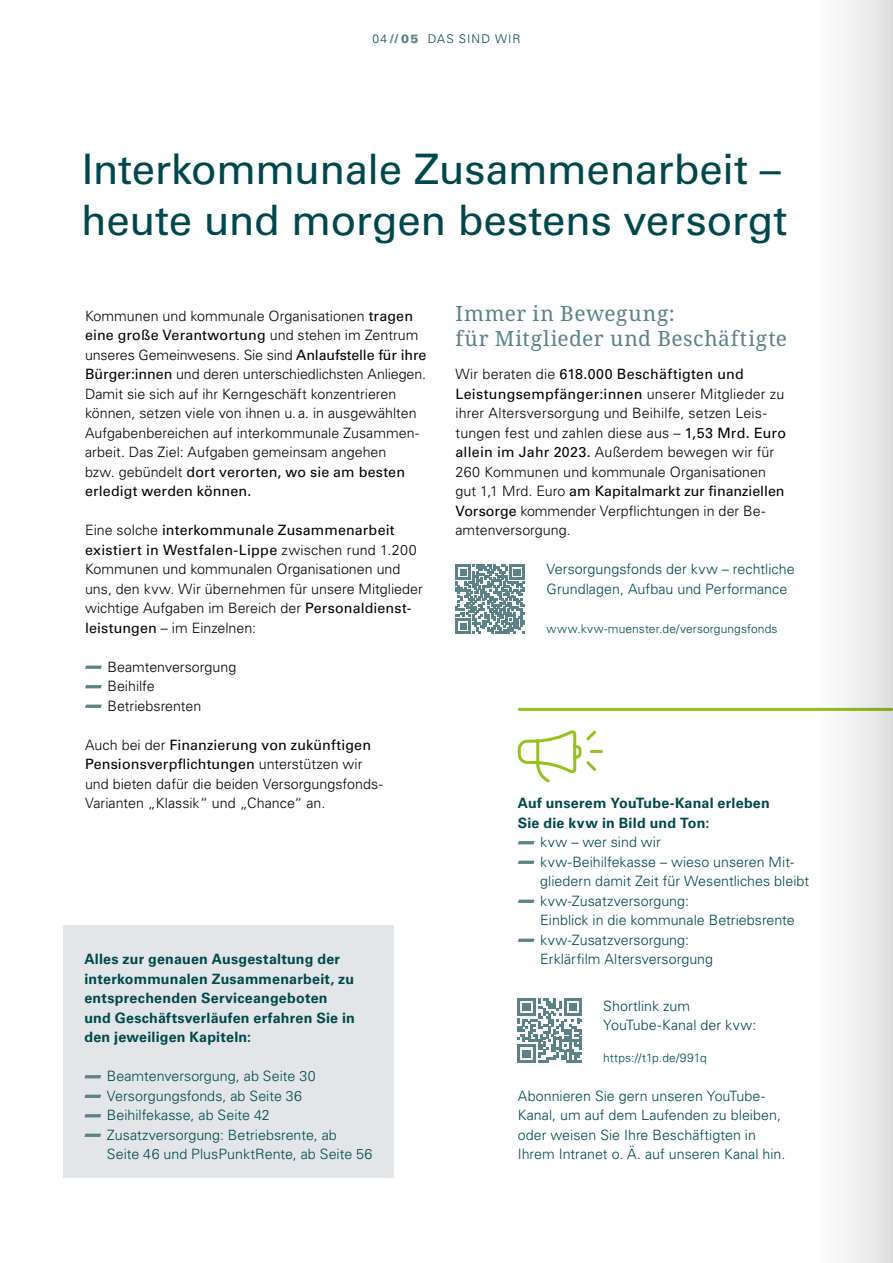
<style>
.page{position:relative;width:893px;height:1263px;background:#fff}
.page>*{position:absolute;margin:0;border:0;box-sizing:border-box;transform-origin:0 0}
.t1{font:42px/50.4px "Univers LT Std";letter-spacing:-.01em;color:#00474c}
.t2{font:21px/25.2px "Noto Serif";letter-spacing:.03em;color:#5c8186}
.t3{font:300 14.25px/19.5px "Univers LT Std";color:#000}
.t4{font:300 14.25px/19.5px "Univers LT Std";color:#00474c}
.t5{font:700 14.25px/19.5px "Univers LT Std";letter-spacing:.015em;color:#00474c}
.t6{font:300 12px "Univers LT Std";letter-spacing:.01em;color:#00474c}
.t7{font:300 12px "Univers LT Std";letter-spacing:.095em;color:#00474c}
.s1{font-weight:900;color:#5c8186}
.s2{font-weight:400}
</style>
<div class="page">
<div style="left:63px;top:925px;width:331px;height:253px;background:#e2e6e8"></div>
<svg style="left:84px;top:1075px;width:17px;height:3px"></svg>
<svg style="left:84px;top:1095px;width:17px;height:3px"></svg>
<svg style="left:84px;top:1114px;width:17px;height:3px"></svg>
<svg style="left:84px;top:1134px;width:17px;height:3px"></svg>
<svg style="left:85px;top:666px;width:17px;height:3px"></svg>
<svg style="left:85px;top:685px;width:17px;height:3px"></svg>
<svg style="left:85px;top:705px;width:17px;height:3px"></svg>
<svg style="left:456px;top:565px;width:68px;height:68px"></svg>
<svg style="left:518px;top:841px;width:16px;height:3px"></svg>
<svg style="left:518px;top:861px;width:16px;height:3px"></svg>
<svg style="left:518px;top:900px;width:16px;height:3px"></svg>
<svg style="left:518px;top:939px;width:16px;height:3px"></svg>
<hr style="left:519px;top:708px;width:372px;height:3px;background:#94c11c">
<svg style="left:517px;top:998px;width:65px;height:64px"></svg>
<svg style="left:517px;top:730px;width:86px;height:53px"></svg>
<div style="left:816px;top:0;width:77px;height:1263px;background:linear-gradient(to right,#fff,#dfdfde)"></div>
<p class="t7" style="left:372px;top:32px;width:150px">04 <span class="s1">// 05</span> DAS SIND WIR</p>
<h1 class="t1" style="left:81px;top:144px;width:708px">Interkommunale Zusammenarbeit – heute und morgen bestens versorgt</h1>
<p class="t3" style="left:85px;top:306px;width:343px">Kommunen und kommunale Organisationen <span class="s2">tragen eine große Verantwortung</span> und stehen im Zentrum unseres Gemeinwesens. Sie sind <span class="s2">Anlaufstelle für ihre Bürger:innen</span> und deren unterschiedlichsten Anliegen.<br>Damit sie sich auf ihr Kerngeschäft konzentrieren können, setzen viele von ihnen u. a. in ausgewählten Aufgabenbereichen auf interkommunale Zusammen&shy;arbeit. Das Ziel: Aufgaben gemeinsam angehen<br>bzw. gebündelt <span class="s2">dort verorten, wo sie am besten erledigt werden können.</span></p>
<p class="t3" style="left:85px;top:520px;width:339px">Eine solche <span class="s2">interkommunale Zusammenarbeit existiert in Westfalen-Lippe</span> zwischen rund 1.200<br>Kommunen und kommunalen Organisationen und uns, den kvw. Wir übernehmen für unsere Mitglieder wichtige Aufgaben im Bereich der <span class="s2">Personaldienst&shy;leistungen</span> – im Einzelnen:</p>
<p class="t3" style="left:108px;top:657px;width:130px">Beamtenversorgung<br>Beihilfe<br>Betriebsrenten</p>
<p class="t3" style="left:85px;top:735px;width:299px">Auch bei der <span class="s2">Finanzierung von zukünftigen Pensionsverpflichtungen</span> unterstützen wir und bieten dafür die beiden Versorgungsfonds-Varianten „Klassik“ und „Chance“ an.</p>
<p class="t5" style="left:84px;top:950px;width:272px">Alles zur genauen Ausgestaltung der interkommunalen Zusammenarbeit, zu entsprechenden Serviceangeboten und Geschäftsverläufen erfahren Sie in den jeweiligen Kapiteln:</p>
<p class="t4" style="left:107px;top:1067px;width:267px">Beamtenversorgung, ab Seite 30<br>Versorgungsfonds, ab Seite 36<br>Beihilfekasse, ab Seite 42<br>Zusatzversorgung: Betriebsrente, ab Seite 46 und PlusPunktRente, ab Seite 56</p>
<h2 class="t2" style="left:455px;top:301px;width:333px">Immer in Bewegung:<br>für Mitglieder und Beschäftigte</h2>
<p class="t3" style="left:455px;top:365px;width:332px">Wir beraten die <span class="s2">618.000 Beschäftigten und Leistungsempfänger:innen</span> unserer Mitglieder zu ihrer Altersversorgung und Beihilfe, setzen Leis&shy;tungen fest und zahlen diese aus – <span class="s2">1,53 Mrd. Euro allein im Jahr 2023.</span> Außerdem bewegen wir für 260 Kommunen und kommunale Organisationen gut 1,1 Mrd. Euro <span class="s2">am Kapitalmarkt zur finanziellen Vorsorge</span> kommender Verpflichtungen in der Be&shy;amtenversorgung.</p>
<p class="t4" style="left:547px;top:560px;width:249px">Versorgungsfonds der kvw – rechtliche<br>Grundlagen, Aufbau und Performance</p>
<p class="t6" style="left:547px;top:621px;width:232px">www.kvw-muenster.de/versorgungsfonds</p>
<p class="t5" style="left:518px;top:794px;width:254px">Auf unserem YouTube-Kanal erleben<br>Sie die kvw in Bild und Ton:</p>
<p class="t4" style="left:540px;top:833px;width:270px">kvw – wer sind wir<br>kvw-Beihilfekasse – wieso unseren Mit&shy;gliedern damit Zeit für Wesentliches bleibt kvw-Zusatzversorgung:<br>Einblick in die kommunale Betriebsrente kvw-Zusatzversorgung:<br>Erklärfilm Altersversorgung</p>
<p class="t4" style="left:603px;top:996px;width:155px">Shortlink zum<br>YouTube-Kanal der kvw:</p>
<p class="t6" style="left:603px;top:1050px;width:105px">https://t1p.de/991q</p>
<p class="t4" style="left:518px;top:1086px;width:269px">Abonnieren Sie gern unseren YouTube-Kanal, um auf dem Laufenden zu bleiben, oder weisen Sie Ihre Beschäftigten in Ihrem Intranet o. Ä. auf unseren Kanal hin.</p>
</div>
